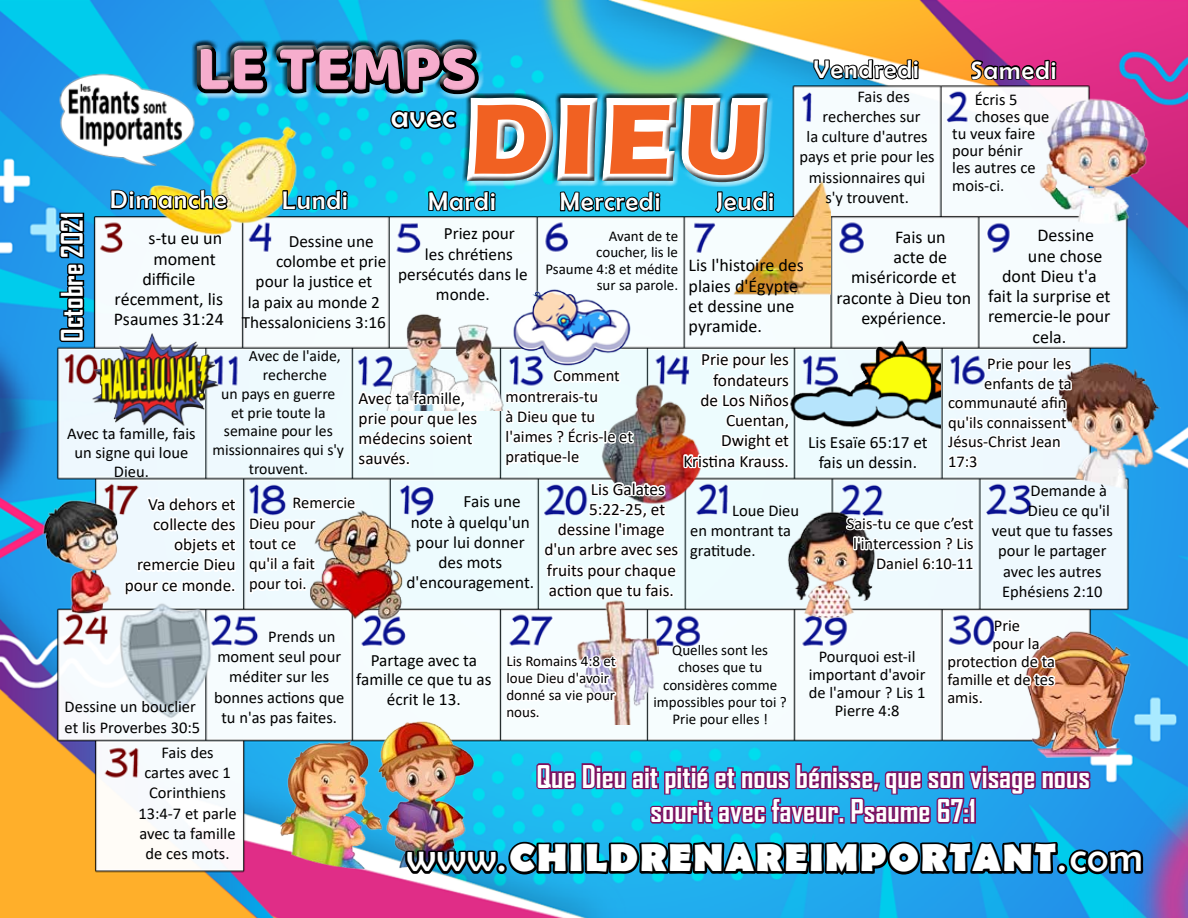
<style>
.page{position:relative;width:1188px;height:918px;background:#fff}
.page>*{position:absolute;margin:0;border:0;box-sizing:border-box;transform-origin:0 0}
.t1{font:700 103.05px "Eras ITC";color:#f16122}
.t2{font:65.25px "Baloo Bhai";color:#f6adcd}
.t3{font:700 39px "Berlin Sans FB";letter-spacing:.05em;color:#fff}
.t4{font:31.5px "Berlin Sans FB";color:#fff}
.t5{font:700 30px/34.5px "Agency FB";color:#fff;text-align:center}
.t6{font:700 28.5px "Agency FB";color:#fff}
.t7{font:25.5px "Berlin Sans FB";letter-spacing:.05em;color:#fff}
.t8{font:18px/20.2px "Calibri";color:#000}
.t9{font:17.25px/20.2px "Calibri";color:#000;text-align:center}
.t10{font:16.5px/20.2px "Calibri";color:#000}
.t11{font:15.75px "Calibri";color:#000}
.t12{font:15px/17.2px "Calibri";color:#000;text-align:center}
.s1{font-weight:400;font-size:40.5px}
.s2{font-weight:400}
</style>
<div class="page">
<img style="left:0;top:0;width:1188px;height:918px">
<img style="left:55px;top:71px;width:54px;height:96px">
<img style="left:728px;top:177px;width:103px;height:119px">
<img style="left:511px;top:288px;width:122px;height:62px">
<img style="left:1034px;top:95px;width:120px;height:132px">
<img style="left:1145px;top:358px;width:21px;height:132px">
<img style="left:36px;top:495px;width:87px;height:125px">
<img style="left:381px;top:307px;width:124px;height:43px">
<img style="left:114px;top:595px;width:108px;height:133px">
<img style="left:788px;top:337px;width:153px;height:13px">
<svg style="left:969px;top:41px;width:89px;height:116px"></svg>
<svg style="left:812px;top:49px;width:108px;height:32px"></svg>
<svg style="left:58px;top:211px;width:28px;height:133px;background:#0b3b55"></svg>
<div style="left:191px;top:38px;width:290px;height:55px;background:#fff;opacity:.75"></div>
<img style="left:109px;top:45px;width:667px;height:243px">
<svg style="left:123px;top:481px;width:116px;height:116px"></svg>
<img style="left:246px;top:350px;width:899px;height:568px">
<img style="left:90px;top:332px;width:134px;height:97px">
<h3 class="t6" style="left:54px;top:342px;width:131px;rotate:-90deg">Octobre 2021</h3>
<h2 class="t2" style="left:196px;top:29px;width:282px">LE TEMPS</h2>
<h3 class="t4" style="left:391px;top:99px;width:66px">avec</h3>
<h1 class="t1" style="left:469px;top:80px;width:295px">Dieu</h1>
<h3 class="t7" style="left:110px;top:186px;width:118px">Dimanche</h3>
<h3 class="t7" style="left:282px;top:186px;width:67px">Lundi</h3>
<h3 class="t7" style="left:428px;top:187px;width:69px">Mardi</h3>
<h3 class="t7" style="left:560px;top:187px;width:102px">Mercredi</h3>
<h3 class="t7" style="left:716px;top:187px;width:60px">Jeudi</h3>
<h3 class="t7" style="left:814px;top:55px;width:107px">Vendredi</h3>
<h3 class="t7" style="left:971px;top:56px;width:87px">Samedi</h3>
<p class="t10" style="left:857px;top:86px;width:54px">Fais des</p>
<p class="t10" style="left:823px;top:106px;width:100px">recherches sur</p>
<p class="t10" style="left:807px;top:126px;width:123px">la culture d'autres</p>
<p class="t10" style="left:800px;top:146px;width:137px">pays et prie pour les</p>
<p class="t10" style="left:809px;top:167px;width:118px">missionnaires qui</p>
<p class="t10" style="left:825px;top:187px;width:85px">s'y trouvent.</p>
<p class="t10" style="left:975px;top:89px;width:44px">Écris 5</p>
<p class="t10" style="left:975px;top:106px;width:76px">choses que</p>
<p class="t10" style="left:952px;top:123px;width:85px">tu veux faire</p>
<p class="t10" style="left:952px;top:140px;width:72px">pour bénir</p>
<p class="t10" style="left:952px;top:157px;width:85px">les autres ce</p>
<p class="t10" style="left:952px;top:175px;width:54px">mois-ci.</p>
<p class="t8" style="left:149px;top:228px;width:75px">s-tu eu un</p>
<p class="t8" style="left:153px;top:248px;width:64px">moment</p>
<p class="t8" style="left:142px;top:268px;width:54px">difficile</p>
<p class="t8" style="left:115px;top:289px;width:110px">récemment, lis</p>
<p class="t8" style="left:114px;top:309px;width:111px">Psaumes 31:24</p>
<p class="t9" style="left:289px;top:231px;width:86px">Dessine une</p>
<p class="t9" style="left:276px;top:251px;width:112px">colombe et prie</p>
<p class="t9" style="left:256px;top:271px;width:118px">pour la justice et</p>
<p class="t9" style="left:248px;top:291px;width:134px">la paix au monde 2</p>
<p class="t9" style="left:242px;top:312px;width:146px">Thessaloniciens 3:16</p>
<p class="t9" style="left:444px;top:223px;width:73px">Priez pour</p>
<p class="t9" style="left:425px;top:243px;width:89px">les chrétiens</p>
<p class="t9" style="left:398px;top:264px;width:131px">persécutés dans le</p>
<p class="t9" style="left:436px;top:284px;width:55px">monde.</p>
<p class="t12" style="left:545px;top:227px;width:134px;line-height:16.5px;text-align:right">Avant de te<br>coucher, lis le<br>Psaume 4:8 et médite sur sa parole.</p>
<p class="t8" style="left:689px;top:255px;width:117px">Lis l'histoire des plaies d'Égypte et dessine une pyramide.</p>
<p class="t8" style="left:895px;top:226px;width:52px">Fais un</p>
<p class="t8" style="left:894px;top:247px;width:55px">acte de</p>
<p class="t8" style="left:851px;top:267px;width:107px">miséricorde et</p>
<p class="t8" style="left:836px;top:287px;width:136px">raconte à Dieu ton</p>
<p class="t8" style="left:861px;top:307px;width:86px">expérience.</p>
<p class="t8" style="left:1038px;top:225px;width:58px">Dessine</p>
<p class="t8" style="left:1028px;top:245px;width:76px">une chose</p>
<p class="t8" style="left:1002px;top:265px;width:96px">dont Dieu t'a</p>
<p class="t8" style="left:988px;top:286px;width:124px">fait la surprise et</p>
<p class="t8" style="left:988px;top:306px;width:124px">remercie-le pour</p>
<p class="t8" style="left:1032px;top:326px;width:35px">cela.</p>
<p class="t10" style="left:67px;top:424px;width:130px;line-height:18.8px;text-align:center">Avec ta famille, fais un signe qui loue<br>Dieu.</p>
<p class="t11" style="left:249px;top:345px;width:93px">Avec de l'aide,</p>
<p class="t11" style="left:263px;top:364px;width:65px">recherche</p>
<p class="t11" style="left:221px;top:383px;width:116px">un pays en guerre</p>
<p class="t11" style="left:231px;top:401px;width:96px">et prie toute la</p>
<p class="t11" style="left:224px;top:420px;width:110px">semaine pour les</p>
<p class="t11" style="left:213px;top:439px;width:133px">missionnaires qui s'y</p>
<p class="t11" style="left:249px;top:458px;width:61px">trouvent.</p>
<p class="t9" style="left:359px;top:387px;width:120px;text-align:left">Avec ta famille, prie pour que les médecins soient sauvés.</p>
<p class="t10" style="left:506px;top:365px;width:129px;text-indent:48px">Comment montrerais-tu<br>à Dieu que tu l'aimes ? Écris-le et pratique-le</p>
<p class="t9" style="left:683px;top:349px;width:107px;text-align:right">Prie pour les fondateurs<br>de Los Niños<br>Cuentan,<br>Dwight et<br>Kristina Krauss.</p>
<p class="t9" style="left:125px;top:493px;width:112px;text-align:right">Va dehors et collecte des objets et remercie Dieu pour ce monde.</p>
<p class="t10" style="left:249px;top:492px;width:108px;text-indent:44px">Remercie<br>Dieu pour<br>tout ce<br>qu'il a fait<br>pour toi.</p>
<p class="t9" style="left:464px;top:491px;width:59px">Fais une</p>
<p class="t9" style="left:411px;top:511px;width:121px">note à quelqu'un</p>
<p class="t9" style="left:416px;top:532px;width:110px">pour lui donner</p>
<p class="t9" style="left:439px;top:552px;width:65px">des mots</p>
<p class="t9" style="left:407px;top:572px;width:129px">d'encouragement.</p>
<p class="t9" style="left:591px;top:478px;width:75px">Lis Galates</p>
<p class="t9" style="left:589px;top:499px;width:78px">5:22-25, et</p>
<p class="t9" style="left:558px;top:519px;width:108px">dessine l'image</p>
<p class="t9" style="left:544px;top:539px;width:135px">d'un arbre avec ses</p>
<p class="t9" style="left:547px;top:559px;width:131px">fruits pour chaque</p>
<p class="t9" style="left:549px;top:580px;width:126px">action que tu fais.</p>
<p class="t10" style="left:690px;top:500px;width:111px;text-indent:42px">Loue Dieu en montrant ta gratitude.</p>
<p class="t10" style="left:65px;top:696px;width:137px">Dessine un bouclier et lis Proverbes 30:5</p>
<p class="t10" style="left:268px;top:626px;width:69px">Prends un</p>
<p class="t10" style="left:217px;top:646px;width:125px">moment seul pour</p>
<p class="t10" style="left:229px;top:666px;width:101px">méditer sur les</p>
<p class="t10" style="left:214px;top:687px;width:132px">bonnes actions que</p>
<p class="t10" style="left:221px;top:707px;width:117px">tu n'as pas faites.</p>
<p class="t9" style="left:356px;top:650px;width:137px;line-height:19.5px">Partage avec ta famille ce que tu as écrit le 13.</p>
<p class="t12" style="left:506px;top:653px;width:111px;line-height:16.8px;text-align:left">Lis Romains 4:8 et loue Dieu d'avoir donné sa vie pour nous.</p>
<p class="t12" style="left:654px;top:641px;width:135px">Quelles sont les choses que tu considères comme impossibles pour toi ?<br>Prie pour elles !</p>
<p class="t9" style="left:808px;top:432px;width:121px">Lis Esaïe 65:17 et fais un dessin.</p>
<p class="t10" style="left:987px;top:353px;width:85px">Prie pour les</p>
<p class="t10" style="left:984px;top:373px;width:89px">enfants de ta</p>
<p class="t10" style="left:948px;top:392px;width:120px">communauté afin</p>
<p class="t10" style="left:948px;top:412px;width:120px">qu'ils connaissent</p>
<p class="t10" style="left:948px;top:431px;width:114px">Jésus-Christ Jean</p>
<p class="t10" style="left:948px;top:451px;width:31px">17:3</p>
<p class="t10" style="left:847px;top:513px;width:128px;text-align:right">Sais-tu ce que c’est l'intercession ? Lis<br>Daniel 6:10-11</p>
<p class="t10" style="left:1031px;top:480px;width:78px">Demande à</p>
<p class="t10" style="left:1028px;top:500px;width:83px">Dieu ce qu'il</p>
<p class="t10" style="left:992px;top:520px;width:122px">veut que tu fasses</p>
<p class="t10" style="left:998px;top:540px;width:110px">pour le partager</p>
<p class="t10" style="left:1003px;top:561px;width:100px">avec les autres</p>
<p class="t10" style="left:1002px;top:581px;width:102px">Ephésiens 2:10</p>
<p class="t10" style="left:809px;top:647px;width:118px;line-height:18px;text-align:center">Pourquoi est-il important d'avoir de l'amour ? Lis 1<br>Pierre 4:8</p>
<p class="t10" style="left:994px;top:615px;width:28px">Prie</p>
<p class="t10" style="left:992px;top:633px;width:49px">pour la</p>
<p class="t10" style="left:947px;top:651px;width:109px">protection de ta</p>
<p class="t10" style="left:947px;top:669px;width:109px">famille et de tes</p>
<p class="t10" style="left:947px;top:687px;width:37px">amis.</p>
<p class="t10" style="left:138px;top:742px;width:100px;text-align:center">Fais des<br>cartes avec 1<br>Corinthiens<br>13:4-7 et parle avec ta famille de ces mots.</p>
<h3 class="t5" style="left:537px;top:758px;width:555px">Que Dieu ait pitié et nous bénisse, que son visage nous sourit avec faveur. Psaume 67:1</h3>
<h3 class="t3" style="left:406px;top:836px;width:738px"><span class="s1">www</span><span class="s2">.</span>CHILDRENAREIMPORTANT<span class="s2">.</span><span class="s1">com</span></h3>
</div>
